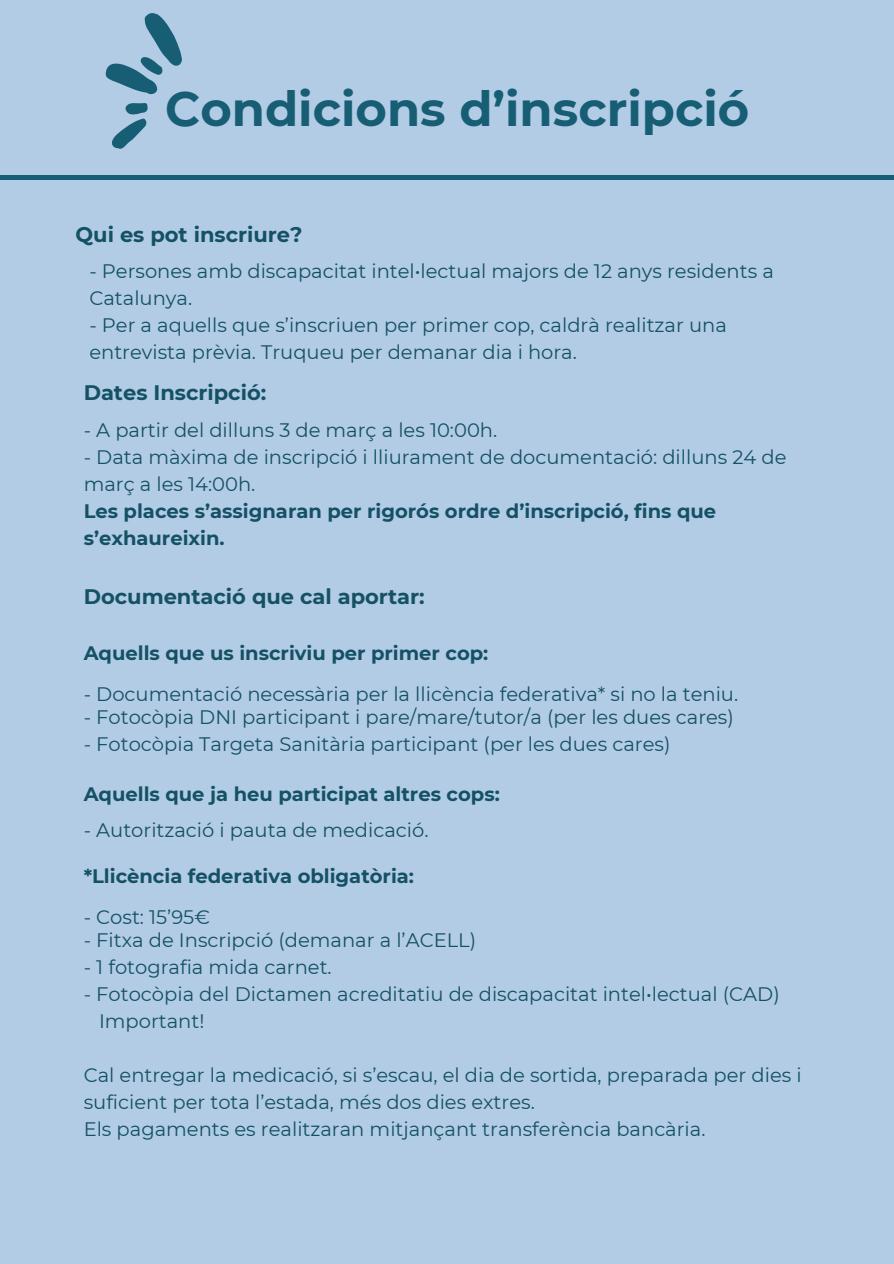
<style>
.page{position:relative;width:894px;height:1264px;background:#fff}
.page>*{position:absolute;margin:0;border:0;box-sizing:border-box;transform-origin:0 0}
.t1{font:700 48px "Montserrat";color:#175e74}
.t2{font:700 21px "Montserrat";color:#155164}
.t3{font:19.5px/27px "Montserrat";color:#155164}
.t4{font:700 19.5px/27px "Montserrat";color:#155164}
</style>
<div class="page">
<div style="left:0;top:0;width:893px;height:1263px;background:#b2cce6"></div>
<div style="left:0;top:175px;width:893px;height:5px;background:#175e74"></div>
<svg style="left:105px;top:13px;width:77px;height:136px"></svg>
<p class="t1" style="left:165px;top:80px;width:585px">Condicions d’inscripció</p>
<h1 class="t2" style="left:76px;top:221px;width:228px">Qui es pot inscriure?</h1>
<p class="t3" style="left:89px;top:257px;width:685px">- Persones amb discapacitat intel•lectual majors de 12 anys residents a<br>Catalunya.</p>
<h2 class="t3" style="left:89px;top:311px;width:638px">- Per a aquells que s’inscriuen per primer cop, caldrà realitzar una entrevista prèvia. Truqueu per demanar dia i hora.</h2>
<p class="t2" style="left:84px;top:379px;width:184px">Dates Inscripció:</p>
<p class="t3" style="left:84px;top:416px;width:415px">- A partir del dilluns 3 de març a les 10:00h.</p>
<p class="t3" style="left:84px;top:443px;width:704px">- Data màxima de inscripció i lliurament de documentació: dilluns 24 de març a les 14:00h.</p>
<h2 class="t4" style="left:84px;top:497px;width:634px">Les places s’assignaran per rigorós ordre d’inscripció, fins que s’exhaureixin.</h2>
<p class="t2" style="left:84px;top:583px;width:342px">Documentació que cal aportar:</p>
<p class="t4" style="left:84px;top:639px;width:406px">Aquells que us inscriviu per primer cop:</p>
<p class="t3" style="left:84px;top:680px;width:656px">- Documentació necessària per la llicència federativa* si no la teniu.</p>
<h2 class="t3" style="left:84px;top:704px;width:651px">- Fotocòpia DNI participant i pare/mare/tutor/a (per les dues cares)</h2>
<h2 class="t3" style="left:84px;top:731px;width:588px">- Fotocòpia Targeta Sanitària participant (per les dues cares)</h2>
<p class="t4" style="left:84px;top:780px;width:417px">Aquells que ja heu participat altres cops:</p>
<p class="t3" style="left:84px;top:816px;width:346px">- Autorització i pauta de medicació.</p>
<p class="t4" style="left:84px;top:862px;width:332px">*Llicència federativa obligatòria:</p>
<h2 class="t3" style="left:84px;top:903px;width:128px">- Cost: 15’95€</h2>
<p class="t3" style="left:84px;top:926px;width:394px">- Fitxa de Inscripció (demanar a l’ACELL)</p>
<h2 class="t3" style="left:84px;top:953px;width:249px">- 1 fotografia mida carnet.</h2>
<p class="t3" style="left:84px;top:980px;width:697px">- Fotocòpia del Dictamen acreditatiu de discapacitat intel•lectual (CAD)</p>
<p class="t3" style="left:99px;top:1007px;width:107px">Important!</p>
<p class="t3" style="left:84px;top:1061px;width:719px">Cal entregar la medicació, si s’escau, el dia de sortida, preparada per dies i suficient per tota l’estada, més dos dies extres.</p>
<p class="t3" style="left:84px;top:1115px;width:623px">Els pagaments es realitzaran mitjançant transferència bancària.</p>
</div>
